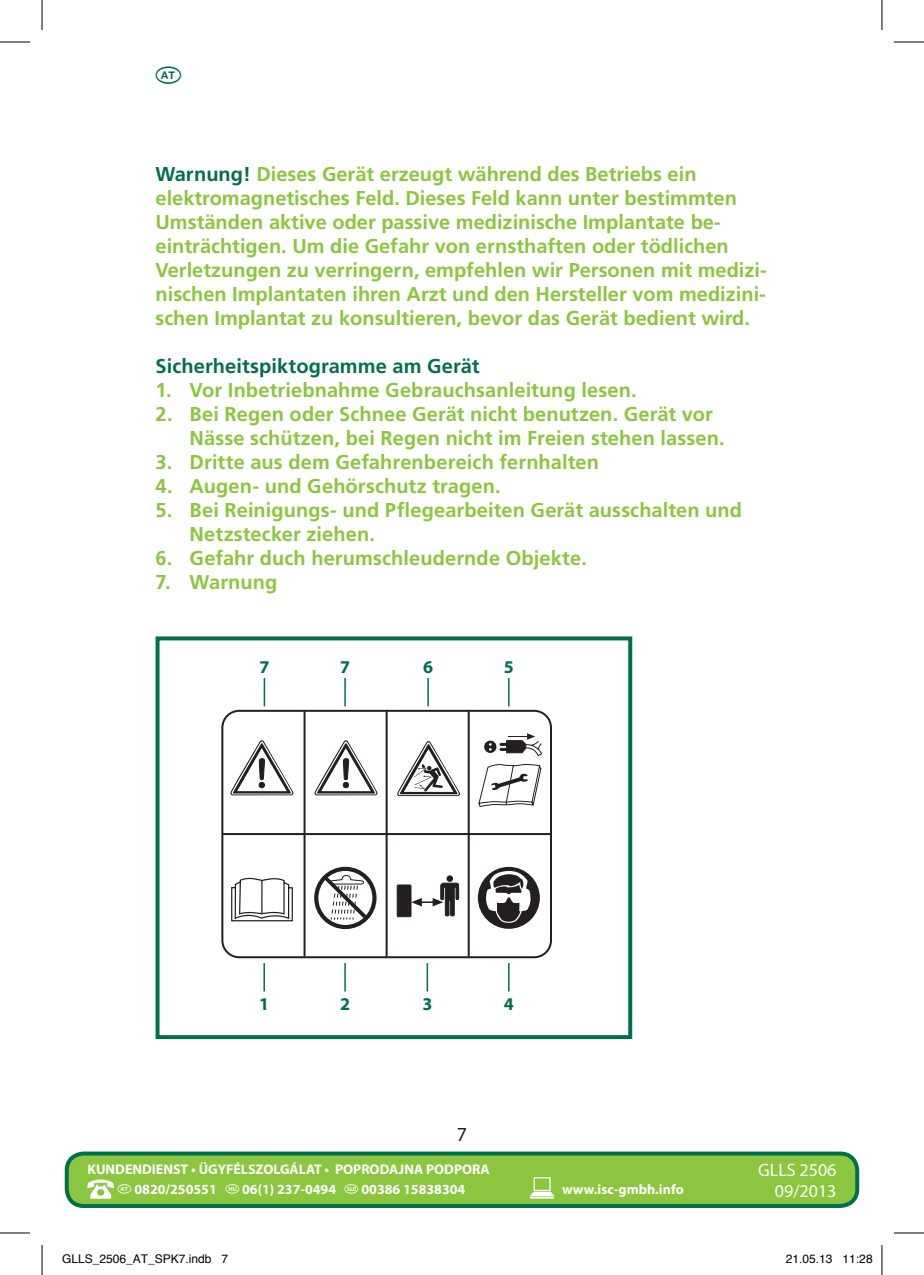
<style>
.page{position:relative;width:924px;height:1275px;background:#fff}
.page>*{position:absolute;margin:0;border:0;box-sizing:border-box;transform-origin:0 0}
.t1{font:26px "National Codes Europe";color:#007049}
.t2{font:700 20px/24px "Frutiger";color:#8bc63e}
.t3{font:700 20px "Frutiger";letter-spacing:.005em;color:#007049}
.t4{font:20px "Myriad Pro";color:#231f20}
.t5{font:18px/21.6px "Myriad Pro";color:#fff;text-align:right}
.t6{font:700 18px "Myriad Pro";color:#007049}
.t7{font:700 14px/19.6px "Myriad Pro";color:#fff;text-align:center}
.t8{font:12px "Helvetica";color:#000}
.s1{color:#007049}
</style>
<div class="page">
<div style="left:67px;top:1153px;width:789px;height:53px;background:#8bc63e;border-radius:17px"></div>
<div style="left:65px;top:1151px;width:793px;height:57px;border:4px solid #007049;border-radius:17px"></div>
<svg style="left:530px;top:1177px;width:24px;height:21px"></svg>
<svg style="left:87px;top:1179px;width:27px;height:19px"></svg>
<div style="left:221px;top:710px;width:330px;height:248px;border:2px solid #231f20;border-radius:17px"></div>
<svg style="left:230px;top:740px;width:63px;height:55px"></svg>
<svg style="left:314px;top:740px;width:63px;height:55px"></svg>
<svg style="left:231px;top:877px;width:62px;height:45px"></svg>
<hr style="left:223px;top:833px;width:327px;height:2px;background:#231f20">
<hr style="left:385px;top:711px;width:2px;height:245px;background:#231f20">
<hr style="left:303px;top:711px;width:2px;height:245px;background:#231f20">
<hr style="left:467px;top:711px;width:2px;height:245px;background:#231f20">
<svg style="left:397px;top:741px;width:63px;height:55px"></svg>
<svg style="left:484px;top:733px;width:58px;height:24px"></svg>
<svg style="left:478px;top:764px;width:63px;height:43px"></svg>
<div style="left:446px;top:875px;width:7px;height:7px;background:#231f20;border-radius:50%"></div>
<svg style="left:411px;top:883px;width:47px;height:33px"></svg>
<div style="left:397px;top:885px;width:14px;height:31px;background:#231f20"></div>
<div style="left:397px;top:884px;width:14px;height:33px;border:1px solid #231f20"></div>
<div style="left:314px;top:866px;width:62px;height:63px;border:4px solid #231f20;border-radius:50%"></div>
<svg style="left:324px;top:874px;width:42px;height:46px"></svg>
<svg style="left:477px;top:867px;width:62px;height:62px"></svg>
<div style="left:155px;top:636px;width:477px;height:403px;border:4px solid #007049"></div>
<hr style="left:263px;top:963px;width:2px;height:28px;background:#007049">
<svg style="left:508px;top:678px;width:1px;height:28px"></svg>
<svg style="left:344px;top:963px;width:1px;height:28px"></svg>
<hr style="left:426px;top:963px;width:2px;height:28px;background:#007049">
<svg style="left:508px;top:963px;width:1px;height:28px"></svg>
<svg style="left:427px;top:678px;width:1px;height:28px"></svg>
<svg style="left:344px;top:678px;width:1px;height:28px"></svg>
<hr style="left:263px;top:678px;width:2px;height:28px;background:#007049">
<hr style="left:0;top:42px;width:30px;height:1px;background:#000">
<hr style="left:893px;top:42px;width:30px;height:1px;background:#000">
<hr style="left:0;top:1232px;width:30px;height:1px;background:#000">
<hr style="left:893px;top:1232px;width:30px;height:1px;background:#000">
<hr style="left:42px;top:0;width:1px;height:30px;background:#000">
<hr style="left:42px;top:1245px;width:1px;height:30px;background:#000">
<hr style="left:881px;top:0;width:1px;height:30px;background:#000">
<hr style="left:881px;top:1245px;width:1px;height:30px;background:#000">
<h1 class="t1" style="left:155px;top:54px;width:27px">u</h1>
<p class="t2" style="left:155px;top:162px;width:612px"><span class="s1">Warnung!</span> Dieses Gerät erzeugt während des Betriebs ein elektromagnetisches Feld. Dieses Feld kann unter bestimmten Umständen aktive oder passive medizinische Implantate be&shy;einträchtigen. Um die Gefahr von ernsthaften oder tödlichen Verletzungen zu verringern, empfehlen wir Personen mit medizi&shy;nischen Implantaten ihren Arzt und den Hersteller vom medizini&shy;schen Implantat zu konsultieren, bevor das Gerät bedient wird.</p>
<p class="t3" style="left:155px;top:355px;width:325px">Sicherheitspiktogramme am Gerät</p>
<p class="t2" style="left:155px;top:378px;width:482px">1. Vor Inbetriebnahme Gebrauchsanleitung lesen.</p>
<p class="t2" style="left:189px;top:402px;width:536px;text-indent:-34px">2. Bei Regen oder Schnee Gerät nicht benutzen. Gerät vor<br>Nässe schützen, bei Regen nicht im Freien stehen lassen.</p>
<p class="t2" style="left:155px;top:450px;width:445px">3. Dritte aus dem Gefahrenbereich fernhalten</p>
<p class="t2" style="left:155px;top:474px;width:346px">4. Augen- und Gehörschutz tragen.</p>
<p class="t2" style="left:189px;top:498px;width:554px;text-indent:-34px">5. Bei Reinigungs- und Pflegearbeiten Gerät ausschalten und<br>Netzstecker ziehen.</p>
<p class="t2" style="left:155px;top:546px;width:432px">6. Gefahr duch herumschleudernde Objekte.</p>
<p class="t2" style="left:155px;top:570px;width:123px">7. Warnung</p>
<p class="t6" style="left:259px;top:657px;width:11px">7</p>
<p class="t6" style="left:340px;top:657px;width:11px">7</p>
<p class="t6" style="left:423px;top:657px;width:11px">6</p>
<p class="t6" style="left:503px;top:657px;width:11px">5</p>
<p class="t6" style="left:259px;top:993px;width:11px">1</p>
<p class="t6" style="left:340px;top:993px;width:11px">2</p>
<p class="t6" style="left:422px;top:993px;width:11px">3</p>
<p class="t6" style="left:503px;top:993px;width:11px">4</p>
<p class="t4" style="left:456px;top:1123px;width:12px">7</p>
<p class="t7" style="left:87px;top:1160px;width:403px">KUNDENDIENST • ÜGYFÉLSZOLGÁLAT • POPRODAJNA PODPORA <sup>u</sup> 0820/250551 <sup>@</sup> 06(1) 237-0494 <sup>X</sup> 00386 15838304</p>
<p class="t7" style="left:562px;top:1179px;width:123px">www.isc-gmbh.info</p>
<p class="t5" style="left:757px;top:1159px;width:80px">GLLS 2506<br>09/2013</p>
<p class="t8" style="left:62px;top:1249px;width:168px">GLLS_2506_AT_SPK7.indb 7</p>
<p class="t8" style="left:785px;top:1249px;width:88px">21.05.13 11:28</p>
</div>
